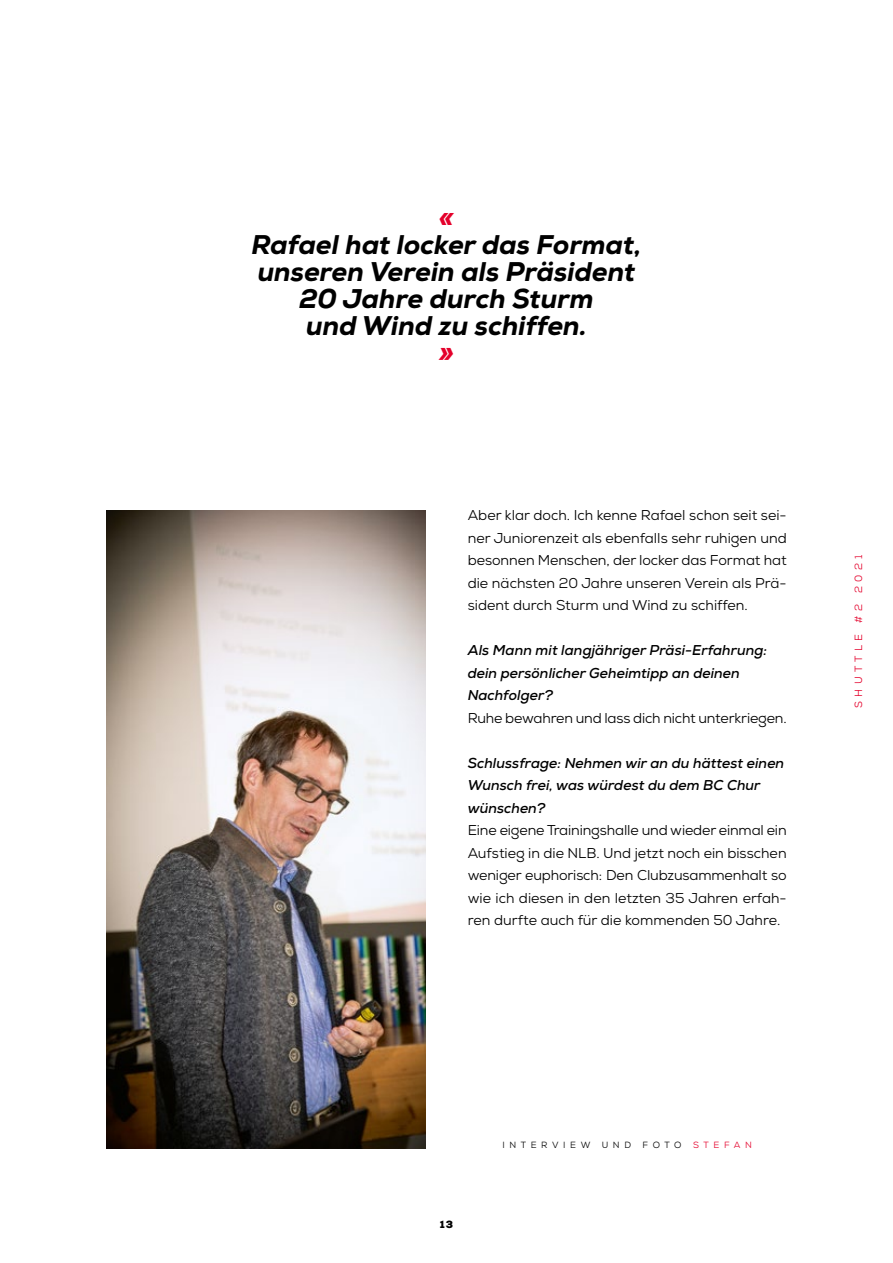
<style>
.page{position:relative;width:893px;height:1263px;background:#fff}
.page>*{position:absolute;margin:0;border:0;box-sizing:border-box;transform-origin:0 0}
.t1{font:italic 800 27px/27px "Nexa";color:#000;text-align:center}
.t2{font:italic 800 27px "Nexa";color:#e4002b}
.t3{font:14.25px/22.5px "Nexa";color:#000;text-align:justify}
.t4{font:italic 700 14.25px/22.5px "Nexa";color:#000}
.t5{font:10.5px "Nexa";letter-spacing:.415em;color:#e4002b}
.t6{font:900 10.5px "Nexa";color:#000}
.t7{font:9px "Nexa";letter-spacing:.515em;color:#000}
.t8{font:9px "Nexa";letter-spacing:.515em;color:#e4002b}
</style>
<div class="page">
<img style="left:106px;top:510px;width:319px;height:638px">
<h1 class="t2" style="left:439px;top:201px;width:17px">«</h1>
<h1 class="t1" style="left:252px;top:231px;width:391px">Rafael hat locker das Format, unseren Verein als Präsident<br>20 Jahre durch Sturm<br>und Wind zu schiffen.</h1>
<h1 class="t2" style="left:439px;top:336px;width:17px">»</h1>
<p class="t3" style="left:468px;top:504px;width:320px">Aber klar doch. Ich kenne Rafael schon seit sei&shy;ner Juniorenzeit als ebenfalls sehr ruhigen und besonnen Menschen, der locker das Format hat die nächsten 20 Jahre unseren Verein als Prä&shy;sident durch Sturm und Wind zu schiffen.</p>
<p class="t4" style="left:468px;top:639px;width:301px">Als Mann mit langjähriger Präsi-Erfahrung: dein persönlicher Geheimtipp an deinen<br>Nachfolger?</p>
<p class="t3" style="left:468px;top:707px;width:320px">Ruhe bewahren und lass dich nicht unterkriegen.</p>
<p class="t4" style="left:468px;top:752px;width:318px">Schlussfrage: Nehmen wir an du hättest einen<br>Wunsch frei, was würdest du dem BC Chur wünschen?</p>
<p class="t3" style="left:468px;top:819px;width:320px">Eine eigene Trainingshalle und wieder einmal ein Aufstieg in die NLB. Und jetzt noch ein bisschen weniger euphorisch: Den Clubzusammenhalt so wie ich diesen in den letzten 35 Jahren erfah&shy;ren durfte auch für die kommenden 50 Jahre.</p>
<p class="t5" style="left:852px;top:708px;width:154px;rotate:-90deg">SHUTTLE #2 2021</p>
<p class="t6" style="left:440px;top:1217px;width:15px">13</p>
<p class="t7" style="left:502px;top:1139px;width:130px">INTERVIEW UND</p>
<p class="t7" style="left:643px;top:1139px;width:40px">FOTO</p>
<p class="t8" style="left:693px;top:1139px;width:61px">STEFAN</p>
</div>
